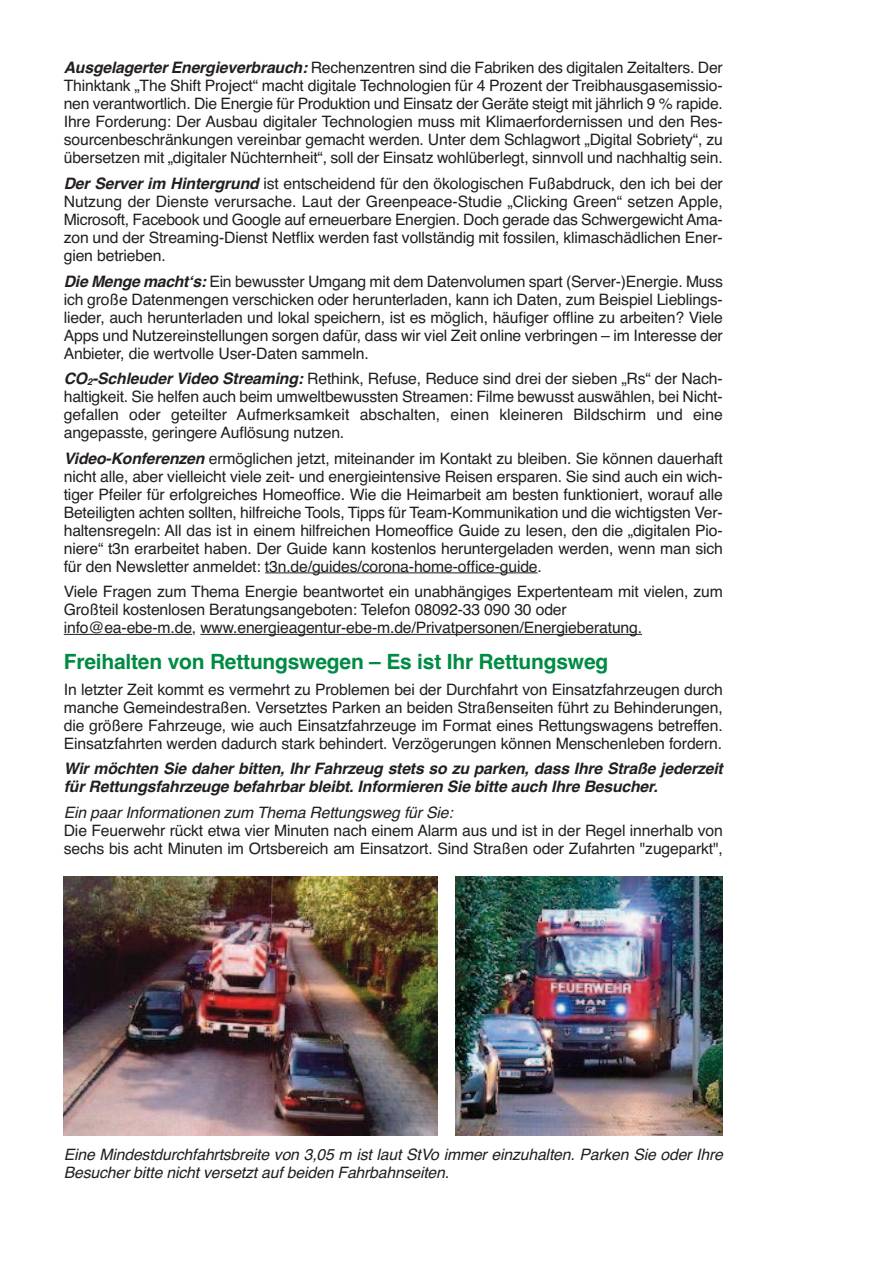
<style>
.page{position:relative;width:893px;height:1263px;background:#fff}
.page>*{position:absolute;margin:0;border:0;box-sizing:border-box;transform-origin:0 0}
.t1{font:700 21px "Helvetica";letter-spacing:-.01em;color:#008b43}
.t2{font:15.75px/18px "Helvetica";letter-spacing:-.01em;color:#231f20;text-align:justify}
.t3{font:italic 15.75px/18px "Helvetica";letter-spacing:-.01em;color:#231f20}
.t4{font:italic 700 15.75px/18px "Helvetica";letter-spacing:-.01em;color:#231f20}
.s1{font-weight:700;font-style:italic}
.s2{font-weight:700;font-style:italic;font-size:9.45px}
</style>
<div class="page">
<hr style="left:265px;top:572px;width:273px;height:1px;background:#231f20">
<hr style="left:64px;top:634px;width:128px;height:1px;background:#231f20">
<hr style="left:200px;top:634px;width:442px;height:1px;background:#231f20">
<img style="left:64px;top:876px;width:374px;height:259px">
<img style="left:455px;top:876px;width:268px;height:259px">
<p class="t2" style="left:64px;top:59px;width:661px"><span class="s1">Ausgelagerter Energieverbrauch:</span> Rechenzentren sind die Fabriken des digitalen Zeitalters. Der Thinktank „The Shift Project“ macht digitale Technologien für 4 Prozent der Treibhausgasemissio&shy;nen verantwortlich. Die Energie für Produktion und Einsatz der Geräte steigt mit jährlich 9 % rapide.<br>Ihre Forderung: Der Ausbau digitaler Technologien muss mit Klimaerfordernissen und den Res&shy;sourcenbeschränkungen vereinbar gemacht werden. Unter dem Schlagwort „Digital Sobriety“, zu übersetzen mit „digitaler Nüchternheit“, soll der Einsatz wohlüberlegt, sinnvoll und nachhaltig sein.</p>
<p class="t2" style="left:64px;top:175px;width:661px"><span class="s1">Der Server im Hintergrund</span> ist entscheidend für den ökologischen Fußabdruck, den ich bei der Nutzung der Dienste verursache. Laut der Greenpeace-Studie „Clicking Green“ setzen Apple, Microsoft, Facebook und Google auf erneuerbare Energien. Doch gerade das Schwergewicht Ama&shy;zon und der Streaming-Dienst Netflix werden fast vollständig mit fossilen, klimaschädlichen Ener&shy;gien betrieben.</p>
<p class="t2" style="left:64px;top:272px;width:661px"><span class="s1">Die Menge macht‘s:</span> Ein bewusster Umgang mit dem Datenvolumen spart (Server-)Energie. Muss ich große Datenmengen verschicken oder herunterladen, kann ich Daten, zum Beispiel Lieblings&shy;lieder, auch herunterladen und lokal speichern, ist es möglich, häufiger offline zu arbeiten? Viele Apps und Nutzereinstellungen sorgen dafür, dass wir viel Zeit online verbringen – im Interesse der Anbieter, die wertvolle User-Daten sammeln.</p>
<p class="t2" style="left:64px;top:370px;width:661px"><span class="s1">CO</span><span class="s2">2</span><span class="s1">-Schleuder Video Streaming:</span> Rethink, Refuse, Reduce sind drei der sieben „Rs“ der Nach&shy;haltigkeit. Sie helfen auch beim umweltbewussten Streamen: Filme bewusst auswählen, bei Nicht&shy;gefallen oder geteilter Aufmerksamkeit abschalten, einen kleineren Bildschirm und eine angepasste, geringere Auflösung nutzen.</p>
<p class="t2" style="left:64px;top:449px;width:661px"><span class="s1">Video-Konferenzen</span> ermöglichen jetzt, miteinander im Kontakt zu bleiben. Sie können dauerhaft nicht alle, aber vielleicht viele zeit- und energieintensive Reisen ersparen. Sie sind auch ein wich&shy;tiger Pfeiler für erfolgreiches Homeoffice. Wie die Heimarbeit am besten funktioniert, worauf alle Beteiligten achten sollten, hilfreiche Tools, Tipps für Team-Kommunikation und die wichtigsten Ver&shy;haltensregeln: All das ist in einem hilfreichen Homeoffice Guide zu lesen, den die „digitalen Pio&shy;niere“ t3n erarbeitet haben. Der Guide kann kostenlos heruntergeladen werden, wenn man sich für den Newsletter anmeldet: t3n.de/guides/corona-home-office-guide.</p>
<p class="t2" style="left:64px;top:583px;width:661px;text-align:left">Viele Fragen zum Thema Energie beantwortet ein unabhängiges Expertenteam mit vielen, zum<br>Großteil kostenlosen Beratungsangeboten: Telefon 08092-33 090 30 oder<br>info@ea-ebe-m.de, www.energieagentur-ebe-m.de/Privatpersonen/Energieberatung.</p>
<h1 class="t1" style="left:64px;top:649px;width:546px">Freihalten von Rettungswegen – Es ist Ihr Rettungsweg</h1>
<p class="t2" style="left:64px;top:680px;width:661px">In letzter Zeit kommt es vermehrt zu Problemen bei der Durchfahrt von Einsatzfahrzeugen durch manche Gemeindestraßen. Versetztes Parken an beiden Straßenseiten führt zu Behinderungen, die größere Fahrzeuge, wie auch Einsatzfahrzeuge im Format eines Rettungswagens betreffen.<br>Einsatzfahrten werden dadurch stark behindert. Verzögerungen können Menschenleben fordern.</p>
<p class="t4" style="left:64px;top:760px;width:661px">Wir möchten Sie daher bitten, Ihr Fahrzeug stets so zu parken, dass Ihre Straße jederzeit für Rettungsfahrzeuge befahrbar bleibt. Informieren Sie bitte auch Ihre Besucher.</p>
<p class="t3" style="left:64px;top:803px;width:390px">Ein paar Informationen zum Thema Rettungsweg für Sie:</p>
<p class="t2" style="left:64px;top:821px;width:661px">Die Feuerwehr rückt etwa vier Minuten nach einem Alarm aus und ist in der Regel innerhalb von sechs bis acht Minuten im Ortsbereich am Einsatzort. Sind Straßen oder Zufahrten "zugeparkt",</p>
<p class="t3" style="left:64px;top:1145px;width:661px">Eine Mindestdurchfahrtsbreite von 3,05 m ist laut StVo immer einzuhalten. Parken Sie oder Ihre<br>Besucher bitte nicht versetzt auf beiden Fahrbahnseiten.</p>
</div>
